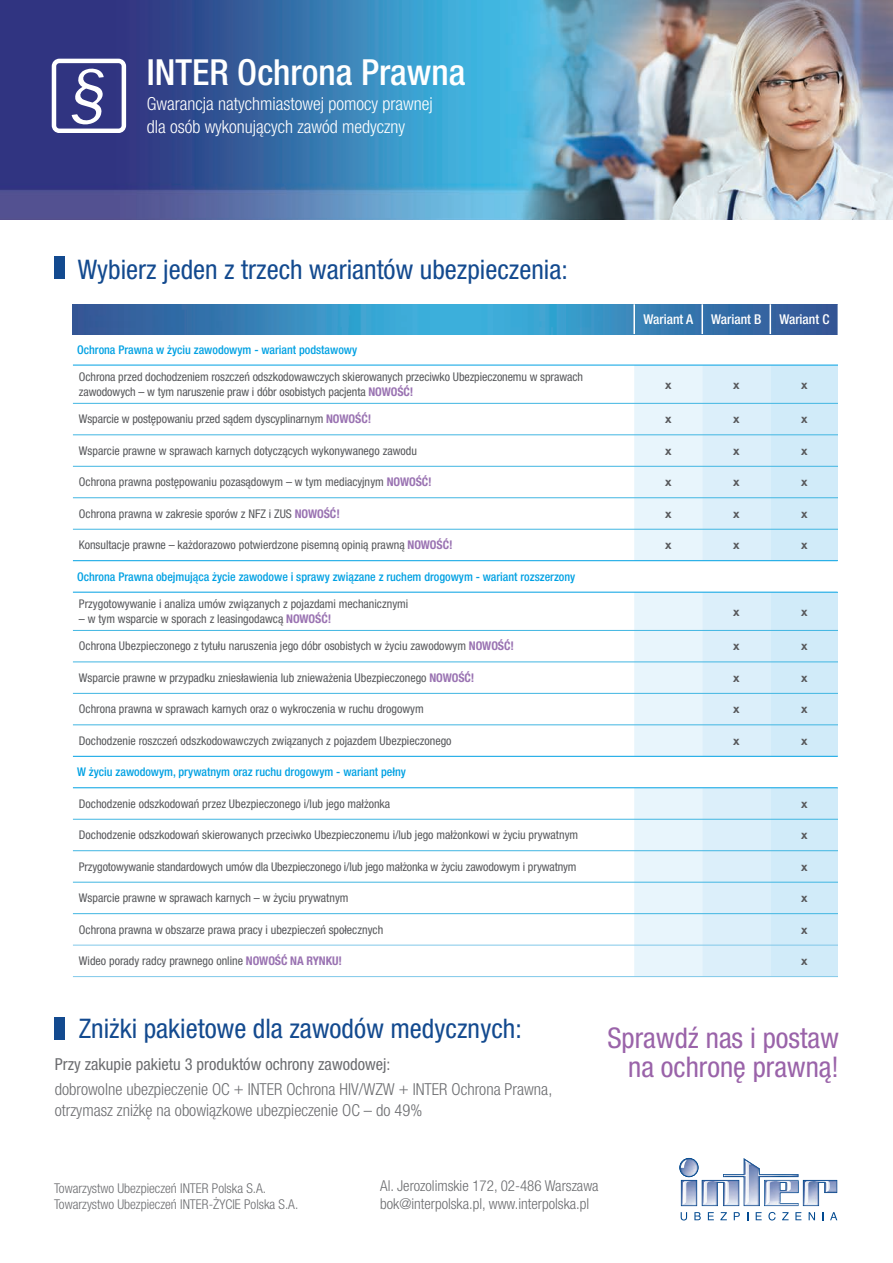
<style>
.page{position:relative;width:893px;height:1263px;background:#fff}
.page>*{position:absolute;margin:0;border:0;box-sizing:border-box;transform-origin:0 0}
.t1{font:500 condensed 36px "Helvetica Neue LT Com";color:#fff}
.t2{font:condensed 28.5px/29.4px "Helvetica Neue LT Com";color:#9a63a9;text-align:right}
.t3{font:condensed 27px "Helvetica Neue LT Com";color:#134a8f}
.t4{font:300 condensed 18px/22.5px "Helvetica Neue LT Com";color:#fff}
.t5{font:300 condensed 16.5px/21px "Helvetica Neue LT Com";color:#6c6d70}
.t6{font:condensed 16.5px "Helvetica Neue LT Com";color:#6c6d70}
.t7{font:300 condensed 15px/18px "Helvetica Neue LT Com";color:#6c6d70}
.t8{font:300 condensed 13.5px/16.2px "Helvetica Neue LT Com";color:#6c6d70}
.t9{font:500 condensed 13.5px "Helvetica Neue LT Com";color:#fff}
.t10{font:condensed 12px/15px "Helvetica Neue LT Com";color:#58595c}
.t11{font:500 condensed 12px "Helvetica Neue LT Com";color:#00a1e3}
.t12{font:700 12px "Helvetica Neue LT Com";color:#58595c}
.s1{font-weight:700;color:#9a73b2}
</style>
<div class="page">
<img style="left:0;top:0;width:893px;height:220px">
<svg style="left:52px;top:59px;width:74px;height:74px"></svg>
<svg style="left:681px;top:1212px;width:6px;height:8px"></svg>
<svg style="left:694px;top:1212px;width:7px;height:8px"></svg>
<svg style="left:708px;top:1212px;width:6px;height:8px"></svg>
<svg style="left:720px;top:1212px;width:7px;height:8px"></svg>
<svg style="left:734px;top:1212px;width:6px;height:8px"></svg>
<svg style="left:756px;top:1212px;width:6px;height:8px"></svg>
<svg style="left:768px;top:1212px;width:8px;height:8px"></svg>
<svg style="left:782px;top:1212px;width:6px;height:8px"></svg>
<svg style="left:795px;top:1212px;width:6px;height:8px"></svg>
<svg style="left:809px;top:1212px;width:6px;height:8px"></svg>
<svg style="left:830px;top:1212px;width:7px;height:8px"></svg>
<svg style="left:679px;top:1158px;width:159px;height:48px"></svg>
<img style="left:775px;top:1181px;width:5px;height:21px">
<img style="left:767px;top:1181px;width:8px;height:21px">
<img style="left:777px;top:1181px;width:3px;height:10px">
<img style="left:780px;top:1181px;width:19px;height:21px">
<div style="left:54px;top:256px;width:11px;height:23px;background:#134a8f"></div>
<img style="left:73px;top:304px;width:764px;height:31px">
<svg style="left:73px;top:402px;width:561px;height:543px"></svg>
<svg style="left:634px;top:366px;width:204px;height:610px;background:#ddf0fa"></svg>
<div style="left:73px;top:756px;width:765px;height:32px;background:#fff"></div>
<hr style="left:633px;top:304px;width:2px;height:30px;background:#fff">
<hr style="left:701px;top:304px;width:2px;height:30px;background:#fff">
<hr style="left:769px;top:304px;width:2px;height:30px;background:#fff">
<hr style="left:73px;top:403px;width:765px;height:1px;background:#41b6e2">
<hr style="left:73px;top:435px;width:765px;height:1px;background:#41b6e2">
<hr style="left:73px;top:466px;width:765px;height:1px;background:#41b6e2">
<hr style="left:73px;top:497px;width:765px;height:1px;background:#41b6e2">
<hr style="left:73px;top:529px;width:765px;height:1px;background:#41b6e2">
<hr style="left:73px;top:630px;width:765px;height:1px;background:#41b6e2">
<hr style="left:73px;top:662px;width:765px;height:1px;background:#41b6e2">
<hr style="left:73px;top:693px;width:765px;height:1px;background:#41b6e2">
<hr style="left:73px;top:724px;width:765px;height:1px;background:#41b6e2">
<hr style="left:73px;top:819px;width:765px;height:1px;background:#41b6e2">
<hr style="left:73px;top:850px;width:765px;height:1px;background:#41b6e2">
<hr style="left:73px;top:882px;width:765px;height:1px;background:#41b6e2">
<hr style="left:73px;top:913px;width:765px;height:1px;background:#41b6e2">
<hr style="left:73px;top:945px;width:765px;height:1px;background:#81c8e9">
<hr style="left:73px;top:976px;width:765px;height:1px;background:#81c8e9">
<hr style="left:73px;top:756px;width:766px;height:1px;background:#00a1e3">
<hr style="left:73px;top:787px;width:766px;height:1px;background:#00a1e3">
<hr style="left:73px;top:560px;width:766px;height:1px;background:#00a1e3">
<hr style="left:73px;top:592px;width:766px;height:1px;background:#00a1e3">
<hr style="left:73px;top:365px;width:766px;height:1px;background:#00a1e3">
<div style="left:54px;top:1017px;width:11px;height:22px;background:#134a8f"></div>
<h1 class="t1" style="left:147px;top:59px;width:320px">INTER Ochrona Prawna</h1>
<h3 class="t4" style="left:147px;top:94px;width:287px">Gwarancja natychmiastowej pomocy prawnej dla osób wykonujących zawód medyczny</h3>
<h3 class="t3" style="left:78px;top:259px;width:491px">Wybierz jeden z trzech wariantów ubezpieczenia:</h3>
<p class="t9" style="left:643px;top:314px;width:51px">Wariant A</p>
<p class="t9" style="left:711px;top:314px;width:52px">Wariant B</p>
<p class="t9" style="left:779px;top:314px;width:52px">Wariant C</p>
<p class="t11" style="left:77px;top:345px;width:281px">Ochrona Prawna w życiu zawodowym - wariant podstawowy</p>
<p class="t10" style="left:79px;top:370px;width:505px">Ochrona przed dochodzeniem roszczeń odszkodowawczych skierowanych przeciwko Ubezpieczonemu w sprawach zawodowych – w tym naruszenie praw i dóbr osobistych pacjenta <span class="s1">NOWOŚĆ!</span></p>
<p class="t12" style="left:665px;top:380px;width:8px">x</p>
<p class="t12" style="left:733px;top:380px;width:8px">x</p>
<p class="t12" style="left:801px;top:380px;width:8px">x</p>
<p class="t10" style="left:79px;top:413px;width:294px">Wsparcie w postępowaniu przed sądem dyscyplinarnym <span class="s1">NOWOŚĆ!</span></p>
<p class="t12" style="left:665px;top:415px;width:8px">x</p>
<p class="t12" style="left:733px;top:415px;width:8px">x</p>
<p class="t12" style="left:801px;top:415px;width:8px">x</p>
<p class="t10" style="left:79px;top:444px;width:340px">Wsparcie prawne w sprawach karnych dotyczących wykonywanego zawodu</p>
<p class="t12" style="left:665px;top:446px;width:8px">x</p>
<p class="t12" style="left:733px;top:446px;width:8px">x</p>
<p class="t12" style="left:801px;top:446px;width:8px">x</p>
<p class="t10" style="left:79px;top:476px;width:354px">Ochrona prawna postępowaniu pozasądowym – w tym mediacyjnym <span class="s1">NOWOŚĆ!</span></p>
<p class="t12" style="left:665px;top:478px;width:8px">x</p>
<p class="t12" style="left:733px;top:478px;width:8px">x</p>
<p class="t12" style="left:801px;top:478px;width:8px">x</p>
<p class="t10" style="left:79px;top:507px;width:262px">Ochrona prawna w zakresie sporów z NFZ i ZUS <span class="s1">NOWOŚĆ!</span></p>
<p class="t12" style="left:665px;top:509px;width:8px">x</p>
<p class="t12" style="left:733px;top:509px;width:8px">x</p>
<p class="t12" style="left:801px;top:509px;width:8px">x</p>
<p class="t10" style="left:79px;top:539px;width:375px">Konsultacje prawne – każdorazowo potwierdzone pisemną opinią prawną <span class="s1">NOWOŚĆ!</span></p>
<p class="t12" style="left:665px;top:541px;width:8px">x</p>
<p class="t12" style="left:733px;top:541px;width:8px">x</p>
<p class="t12" style="left:801px;top:541px;width:8px">x</p>
<p class="t11" style="left:77px;top:572px;width:500px">Ochrona Prawna obejmująca życie zawodowe i sprawy związane z ruchem drogowym - wariant rozszerzony</p>
<p class="t10" style="left:79px;top:597px;width:331px">Przygotowywanie i analiza umów związanych z pojazdami mechanicznymi</p>
<p class="t10" style="left:79px;top:612px;width:254px">– w tym wsparcie w sporach z leasingodawcą <span class="s1">NOWOŚĆ!</span></p>
<p class="t12" style="left:733px;top:607px;width:8px">x</p>
<p class="t12" style="left:801px;top:607px;width:8px">x</p>
<p class="t10" style="left:79px;top:640px;width:437px">Ochrona Ubezpieczonego z tytułu naruszenia jego dóbr osobistych w życiu zawodowym <span class="s1">NOWOŚĆ!</span></p>
<p class="t12" style="left:733px;top:642px;width:8px">x</p>
<p class="t12" style="left:801px;top:642px;width:8px">x</p>
<p class="t10" style="left:79px;top:671px;width:397px">Wsparcie prawne w przypadku zniesławienia lub znieważenia Ubezpieczonego <span class="s1">NOWOŚĆ!</span></p>
<p class="t12" style="left:733px;top:673px;width:8px">x</p>
<p class="t12" style="left:801px;top:673px;width:8px">x</p>
<p class="t10" style="left:79px;top:703px;width:346px">Ochrona prawna w sprawach karnych oraz o wykroczenia w ruchu drogowym</p>
<p class="t12" style="left:733px;top:705px;width:8px">x</p>
<p class="t12" style="left:801px;top:705px;width:8px">x</p>
<p class="t10" style="left:79px;top:734px;width:374px">Dochodzenie roszczeń odszkodowawczych związanych z pojazdem Ubezpieczonego</p>
<p class="t12" style="left:733px;top:736px;width:8px">x</p>
<p class="t12" style="left:801px;top:736px;width:8px">x</p>
<p class="t11" style="left:77px;top:768px;width:330px">W życiu zawodowym, prywatnym oraz ruchu drogowym - wariant pełny</p>
<p class="t10" style="left:79px;top:797px;width:313px">Dochodzenie odszkodowań przez Ubezpieczonego i/lub jego małżonka</p>
<p class="t12" style="left:801px;top:799px;width:8px">x</p>
<p class="t10" style="left:79px;top:828px;width:501px">Dochodzenie odszkodowań skierowanych przeciwko Ubezpieczonemu i/lub jego małżonkowi w życiu prywatnym</p>
<p class="t12" style="left:801px;top:831px;width:8px">x</p>
<p class="t10" style="left:79px;top:860px;width:499px">Przygotowywanie standardowych umów dla Ubezpieczonego i/lub jego małżonka w życiu zawodowym i prywatnym</p>
<p class="t12" style="left:801px;top:862px;width:8px">x</p>
<p class="t10" style="left:79px;top:891px;width:271px">Wsparcie prawne w sprawach karnych – w życiu prywatnym</p>
<p class="t12" style="left:801px;top:893px;width:8px">x</p>
<p class="t10" style="left:79px;top:923px;width:306px">Ochrona prawna w obszarze prawa pracy i ubezpieczeń społecznych</p>
<p class="t12" style="left:801px;top:925px;width:8px">x</p>
<p class="t10" style="left:79px;top:954px;width:265px">Wideo porady radcy prawnego online <span class="s1">NOWOŚĆ NA RYNKU!</span></p>
<p class="t12" style="left:801px;top:956px;width:8px">x</p>
<h3 class="t3" style="left:79px;top:1018px;width:445px">Zniżki pakietowe dla zawodów medycznych:</h3>
<h3 class="t6" style="left:55px;top:1058px;width:337px">Przy zakupie pakietu 3 produktów ochrony zawodowej:</h3>
<h3 class="t5" style="left:55px;top:1080px;width:499px">dobrowolne ubezpieczenie OC + INTER Ochrona HIV/WZW + INTER Ochrona Prawna, otrzymasz zniżkę na obowiązkowe ubezpieczenie OC – do 49%</h3>
<h2 class="t2" style="left:607px;top:1025px;width:233px">Sprawdź nas i postaw na ochronę prawną!</h2>
<p class="t8" style="left:54px;top:1181px;width:246px">Towarzystwo Ubezpieczeń INTER Polska S.A.<br>Towarzystwo Ubezpieczeń INTER-ŻYCIE Polska S.A.</p>
<p class="t7" style="left:380px;top:1178px;width:220px">Al. Jerozolimskie 172, 02-486 Warszawa bok@interpolska.pl, www.interpolska.pl</p>
</div>
